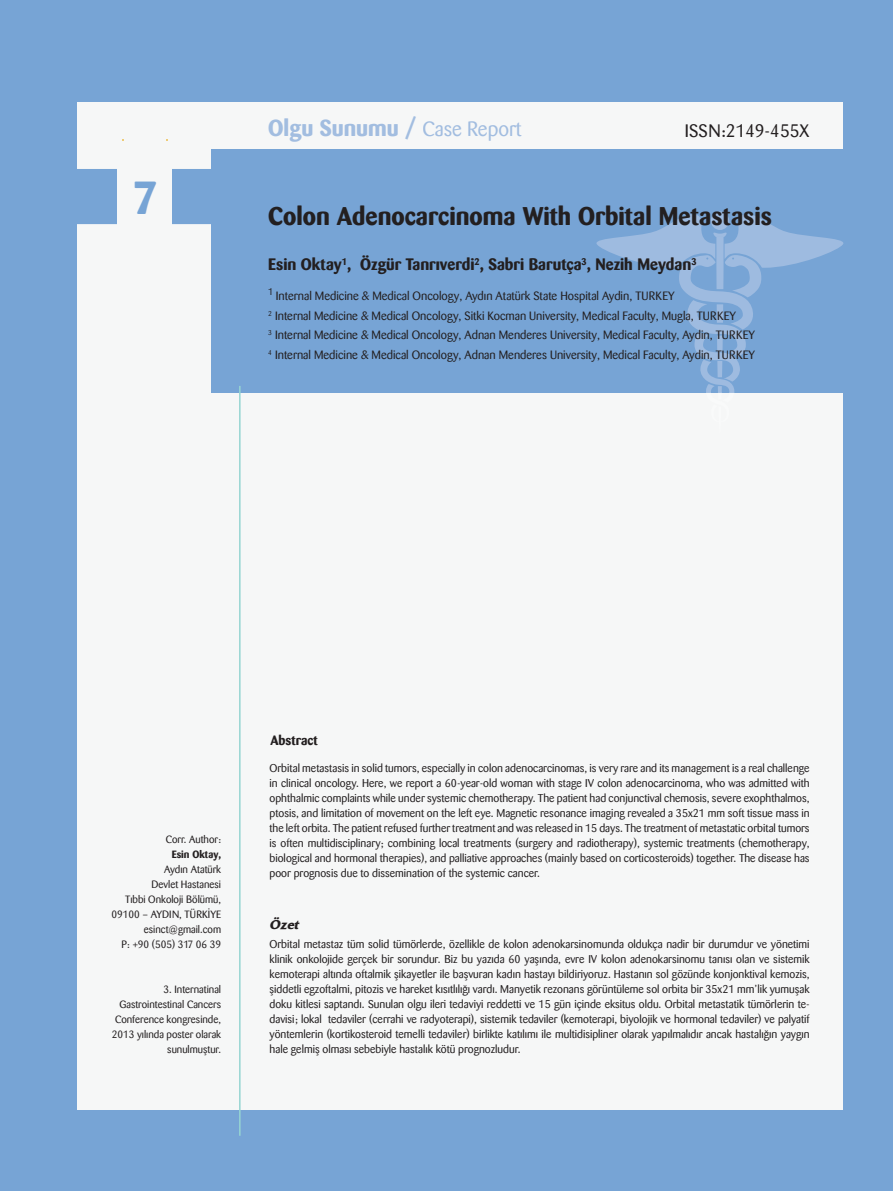
<style>
.page{position:relative;width:893px;height:1191px;background:#77a4d5}
.page>*{position:absolute;margin:0;border:0;box-sizing:border-box;transform-origin:0 0}
.t1{font:700 46.05px "Barmeno";color:#77a4d5}
.t2{font:700 25.5px "Barmeno";color:#231f20}
.t3{font:700 23.1px "Barmeno";color:#a2bde0}
.t4{font:18px "Barmeno";color:#231f20}
.t5{font:700 16.5px "Barmeno";color:#231f20}
.t6{font:700 13.5px "Barmeno";color:#231f20}
.t7{font:italic 700 13.5px "Friz Quadrata";color:#231f20}
.t8{font:12px/19.5px "Barmeno";color:#231f20}
.t9{font:11.25px/15px "Barmeno";color:#231f20;text-align:justify}
.t10{font:10.5px/15px "Barmeno";color:#231f20;text-align:right}
.t11{font:700 10.5px "Barmeno";color:#231f20}
.t12{font:9.6px "Barmeno";color:#231f20}
.s1{font-weight:400;font-size:20.55px}
</style>
<div class="page">
<div style="left:77px;top:102px;width:766px;height:1008px;background:#f6f7f7"></div>
<div style="left:44px;top:169px;width:259px;height:55px;background:#77a4d5;border-radius:11px"></div>
<div style="left:118px;top:150px;width:54px;height:92px;background:#f6f7f7"></div>
<div style="left:211px;top:149px;width:652px;height:243px;background:#77a4d5"></div>
<hr style="left:239px;top:386px;width:2px;height:749px;background:#96d5d2">
<div style="left:711px;top:211px;width:18px;height:19px;background:#9ebbe0;border-radius:50%"></div>
<svg style="left:594px;top:214px;width:250px;height:179px"></svg>
<h1 class="t1" style="left:132px;top:170px;width:26px">7</h1>
<h3 class="t3" style="left:268px;top:114px;width:255px">Olgu Sunumu / <span class="s1">Case Report</span></h3>
<h3 class="t4" style="left:685px;top:121px;width:126px">ISSN:2149-455X</h3>
<h2 class="t2" style="left:268px;top:201px;width:505px">Colon Adenocarcinoma With Orbital Metastasis</h2>
<h3 class="t5" style="left:268px;top:254px;width:430px">Esin Oktay<sup>1</sup>, Özgür Tanrıverdi<sup>2</sup>, Sabri Barutça<sup>3</sup>, Nezih Meydan<sup>3</sup></h3>
<p class="t12" style="left:268px;top:286px;width:7px">1</p>
<p class="t8" style="left:268px;top:286px;width:488px;text-indent:8px">Internal Medicine &amp; Medical Oncology, Aydın Atatürk State Hospital Aydin, TURKEY<br><sup>2</sup> Internal Medicine &amp; Medical Oncology, Sitki Kocman University, Medical Faculty, Mugla, TURKEY<br><sup>3</sup> Internal Medicine &amp; Medical Oncology, Adnan Menderes University, Medical Faculty, Aydin, TURKEY <sup>4</sup> Internal Medicine &amp; Medical Oncology, Adnan Menderes University, Medical Faculty, Aydin, TURKEY</p>
<p class="t10" style="left:166px;top:832px;width:57px">Corr. Author:</p>
<p class="t11" style="left:172px;top:848px;width:51px">Esin Oktay,</p>
<p class="t10" style="left:111px;top:862px;width:111px">Aydın Atatürk<br>Devlet Hastanesi<br>Tıbbi Onkoloji Bölümü,<br>09100 – AYDIN, TÜRKİYE esinct@gmail.com<br>P: +90 (505) 317 06 39</p>
<p class="t10" style="left:112px;top:982px;width:111px">3. Internatinal<br>Gastrointestinal Cancers<br>Conference kongresinde,<br>2013 yılında poster olarak sunulmuştur.</p>
<p class="t6" style="left:270px;top:731px;width:49px">Abstract</p>
<p class="t9" style="left:270px;top:760px;width:542px">Orbital metastasis in solid tumors, especially in colon adenocarcinomas, is very rare and its management is a real challenge in clinical oncology. Here, we report a 60-year-old woman with stage IV colon adenocarcinoma, who was admitted with ophthalmic complaints while under systemic chemotherapy. The patient had conjunctival chemosis, severe exophthalmos, ptosis, and limitation of movement on the left eye. Magnetic resonance imaging revealed a 35x21 mm soft tissue mass in the left orbita. The patient refused further treatment and was released in 15 days. The treatment of metastatic orbital tumors is often multidisciplinary; combining local treatments (surgery and radiotherapy), systemic treatments (chemotherapy, biological and hormonal therapies), and palliative approaches (mainly based on corticosteroids) together. The disease has poor prognosis due to dissemination of the systemic cancer.</p>
<p class="t7" style="left:270px;top:916px;width:30px">Özet</p>
<p class="t9" style="left:270px;top:937px;width:542px">Orbital metastaz tüm solid tümörlerde, özellikle de kolon adenokarsinomunda oldukça nadir bir durumdur ve yönetimi klinik onkolojide gerçek bir sorundur. Biz bu yazıda 60 yaşında, evre IV kolon adenokarsinomu tanısı olan ve sistemik kemoterapi altında oftalmik şikayetler ile başvuran kadın hastayı bildiriyoruz. Hastanın sol gözünde konjonktival kemozis, şiddetli egzoftalmi, pitozis ve hareket kısıtlılığı vardı. Manyetik rezonans görüntüleme sol orbita bir 35x21 mm’lik yumuşak doku kitlesi saptandı. Sunulan olgu ileri tedaviyi reddetti ve 15 gün içinde eksitus oldu. Orbital metastatik tümörlerin te&shy;davisi; lokal tedaviler (cerrahi ve radyoterapi), sistemik tedaviler (kemoterapi, biyolojik ve hormonal tedaviler) ve palyatif yöntemlerin (kortikosteroid temelli tedaviler) birlikte katılımı ile multidisipliner olarak yapılmalıdır ancak hastalığın yaygın hale gelmiş olması sebebiyle hastalık kötü prognozludur.</p>
</div>
